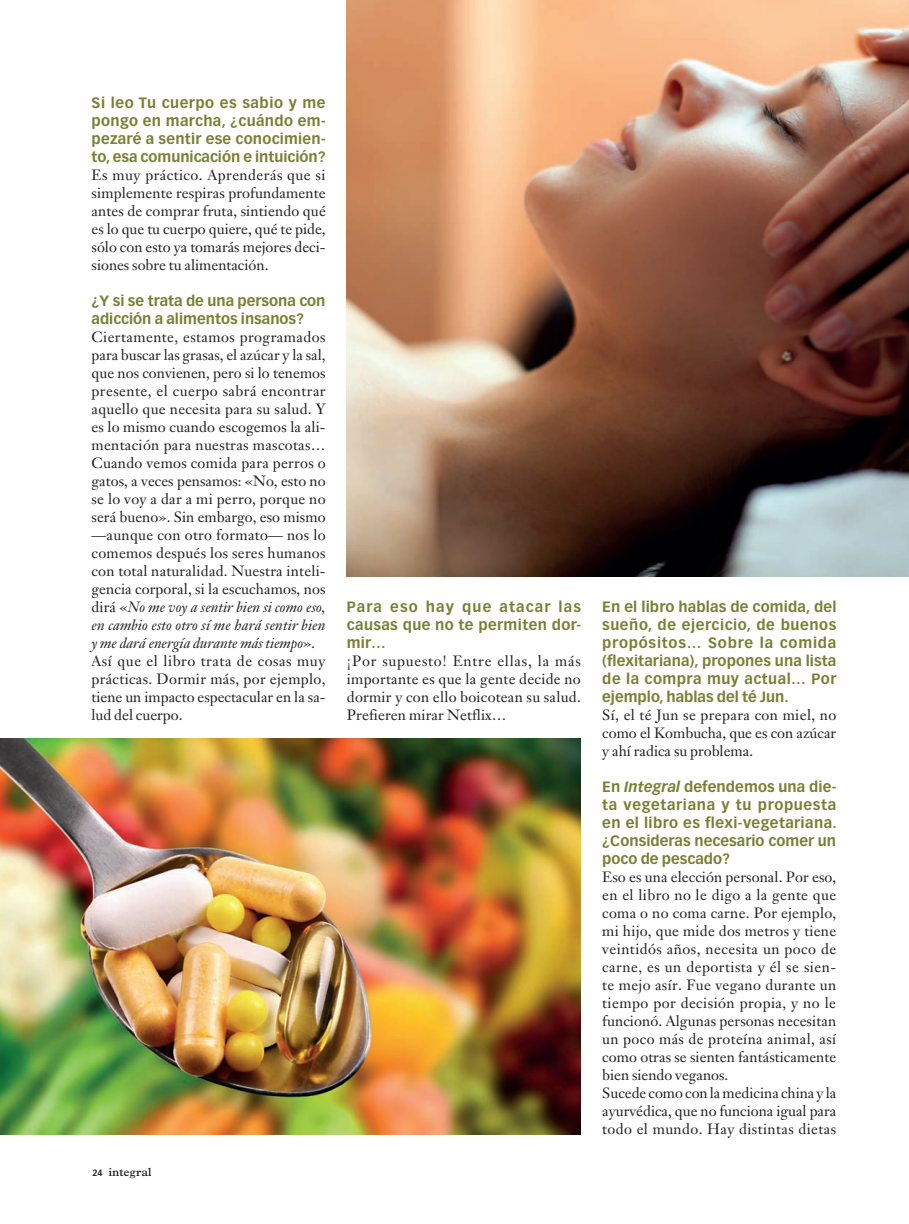
<style>
.page{position:relative;width:909px;height:1224px;background:#fff}
.page>*{position:absolute;margin:0;border:0;box-sizing:border-box;transform-origin:0 0}
.t1{font:14.7px/18px "Janson Text";letter-spacing:.015em;color:#231f20;text-align:justify}
.t2{font:700 14.7px/18px "Vectora LH";letter-spacing:.005em;color:#7a7f33;text-align:justify}
.t3{font:700 12px "Plantin";letter-spacing:-.03em;color:#231f20}
.s1{font-style:italic}
.s2{font-family:"Vectora LH";font-size:9px}
</style>
<div class="page">
<img style="left:347px;top:0;width:561px;height:576px">
<img style="left:0;top:738px;width:580px;height:396px">
<p class="t2" style="left:91px;top:94px;width:235px">Si leo Tu cuerpo es sabio y me pongo en marcha, ¿cuándo em&shy;pezaré a sentir ese conocimien&shy;to, esa comunicación e intuición?</p>
<p class="t1" style="left:91px;top:166px;width:236px">Es muy práctico. Aprenderás que si simplemente respiras profundamente antes de comprar fruta, sintiendo qué es lo que tu cuerpo quiere, qué te pide, sólo con esto ya tomarás mejores deci&shy;siones sobre tu alimentación.</p>
<p class="t2" style="left:91px;top:292px;width:235px">¿Y si se trata de una persona con adicción a alimentos insanos?</p>
<p class="t1" style="left:91px;top:328px;width:235px;text-align:left">Ciertamente, estamos programados para buscar las grasas, el azúcar y la sal, que nos convienen, pero si lo tenemos presente, el cuerpo sabrá encontrar aquello que necesita para su salud. Y es lo mismo cuando escogemos la ali&shy;mentación para nuestras mascotas… Cuando vemos comida para perros o gatos, a veces pensamos: «No, esto no se lo voy a dar a mi perro, porque no será bueno». Sin embargo, eso mismo —aunque con otro formato— nos lo comemos después los seres humanos con total naturalidad. Nuestra inteli&shy;gencia corporal, si la escuchamos, nos dirá «<span class="s1">No me voy a sentir bien si como eso, en cambio esto otro sí me hará sentir bien y me dará energía durante más tiempo</span>».<br>Así que el libro trata de cosas muy prácticas. Dormir más, por ejemplo, tiene un impacto espectacular en la sa&shy;lud del cuerpo.</p>
<p class="t2" style="left:347px;top:598px;width:235px">Para eso hay que atacar las causas que no te permiten dor&shy;mir…</p>
<p class="t1" style="left:347px;top:652px;width:235px">¡Por supuesto! Entre ellas, la más importante es que la gente decide no dormir y con ello boicotean su salud.<br>Prefieren mirar Netflix…</p>
<p class="t3" style="left:93px;top:1164px;width:61px"><span class="s2">24</span> integral</p>
<p class="t2" style="left:602px;top:597px;width:235px">En el libro hablas de comida, del sueño, de ejercicio, de buenos propósitos… Sobre la comida (flexitariana), propones una lista de la compra muy actual… Por ejemplo, hablas del té Jun.</p>
<p class="t1" style="left:602px;top:705px;width:235px">Sí, el té Jun se prepara con miel, no como el Kombucha, que es con azúcar y ahí radica su problema.</p>
<p class="t2" style="left:602px;top:777px;width:236px">En <span class="s1">Integral</span> defendemos una die&shy;ta vegetariana y tu propuesta en el libro es flexi-vegetariana. ¿Consideras necesario comer un poco de pescado?</p>
<p class="t1" style="left:602px;top:868px;width:235px;text-align:left">Eso es una elección personal. Por eso, en el libro no le digo a la gente que coma o no coma carne. Por ejemplo, mi hijo, que mide dos metros y tiene veintidós años, necesita un poco de carne, es un deportista y él se sien&shy;te mejo asír. Fue vegano durante un tiempo por decisión propia, y no le funcionó. Algunas personas necesitan un poco más de proteína animal, así como otras se sienten fantásticamente bien siendo veganos.<br>Sucede como con la medicina china y la ayurvédica, que no funciona igual para todo el mundo. Hay distintas dietas</p>
</div>
